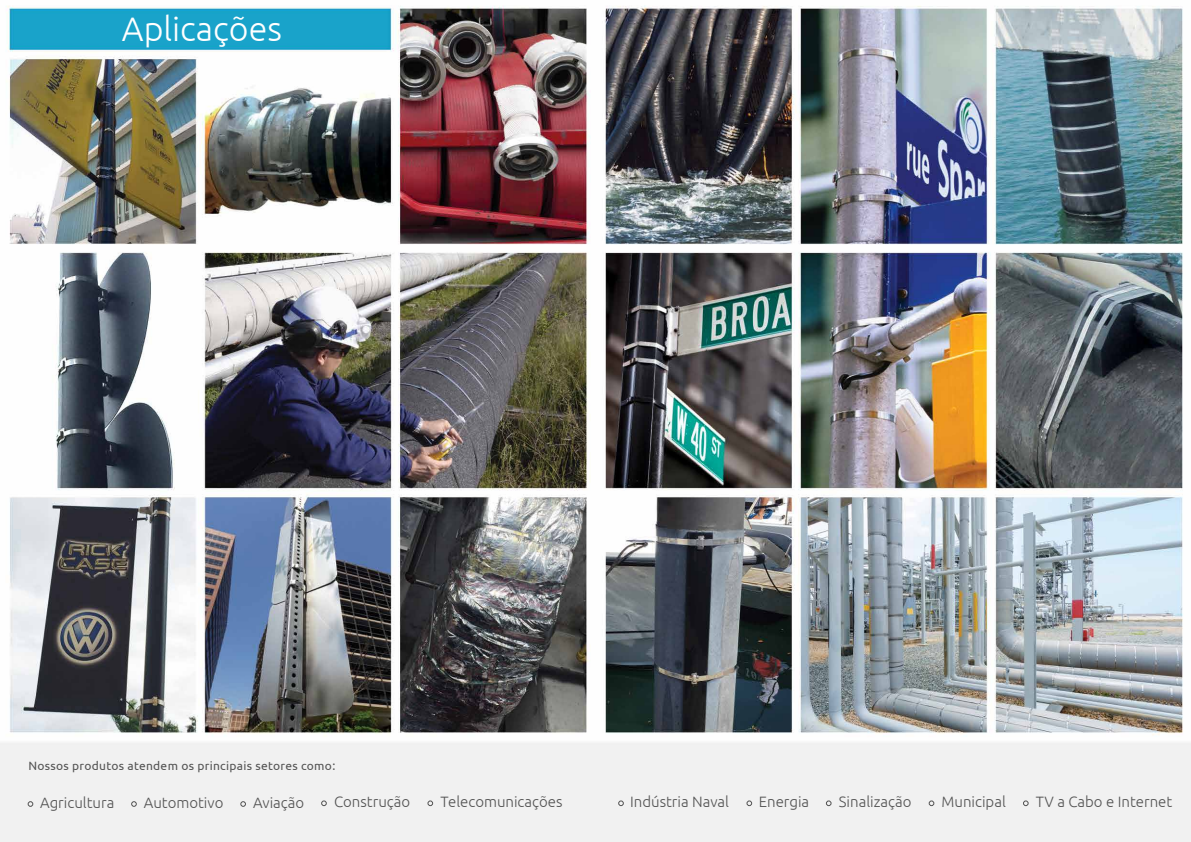
<style>
.page{position:relative;width:1191px;height:842px;background:#fff}
.page>*{position:absolute;margin:0;border:0;box-sizing:border-box;transform-origin:0 0}
.t1{font:300 34px "Ubuntu";color:#fff}
.t2{font:300 15px "Ubuntu";color:#545454}
.t3{font:12px "Ubuntu";letter-spacing:.025em;color:#545454}
</style>
<div class="page">
<img style="left:0;top:5px;width:1191px;height:837px">
<svg style="left:28px;top:801px;width:5px;height:6px"></svg>
<svg style="left:131px;top:801px;width:6px;height:6px"></svg>
<svg style="left:240px;top:801px;width:6px;height:6px"></svg>
<svg style="left:321px;top:800px;width:6px;height:6px"></svg>
<svg style="left:746px;top:800px;width:6px;height:6px"></svg>
<svg style="left:618px;top:800px;width:6px;height:6px"></svg>
<svg style="left:427px;top:800px;width:6px;height:6px"></svg>
<svg style="left:826px;top:800px;width:5px;height:6px"></svg>
<svg style="left:928px;top:800px;width:6px;height:6px"></svg>
<svg style="left:1023px;top:800px;width:5px;height:6px"></svg>
<h1 class="t1" style="left:122px;top:8px;width:161px">Aplicações</h1>
<p class="t3" style="left:28px;top:759px;width:308px">Nossos produtos atendem os principais setores como:</p>
<p class="t2" style="left:144px;top:794px;width:81px">Automotivo</p>
<p class="t2" style="left:253px;top:794px;width:53px">Aviação</p>
<p class="t2" style="left:334px;top:793px;width:78px">Construção</p>
<p class="t2" style="left:440px;top:793px;width:123px">Telecomunicações</p>
<p class="t2" style="left:630px;top:793px;width:100px">Indústria Naval</p>
<p class="t2" style="left:759px;top:793px;width:52px">Energia</p>
<p class="t2" style="left:839px;top:793px;width:74px">Sinalização</p>
<p class="t2" style="left:941px;top:793px;width:66px">Municipal</p>
<p class="t2" style="left:1036px;top:793px;width:138px">TV a Cabo e Internet</p>
<p class="t2" style="left:40px;top:794px;width:76px">Agricultura</p>
</div>
